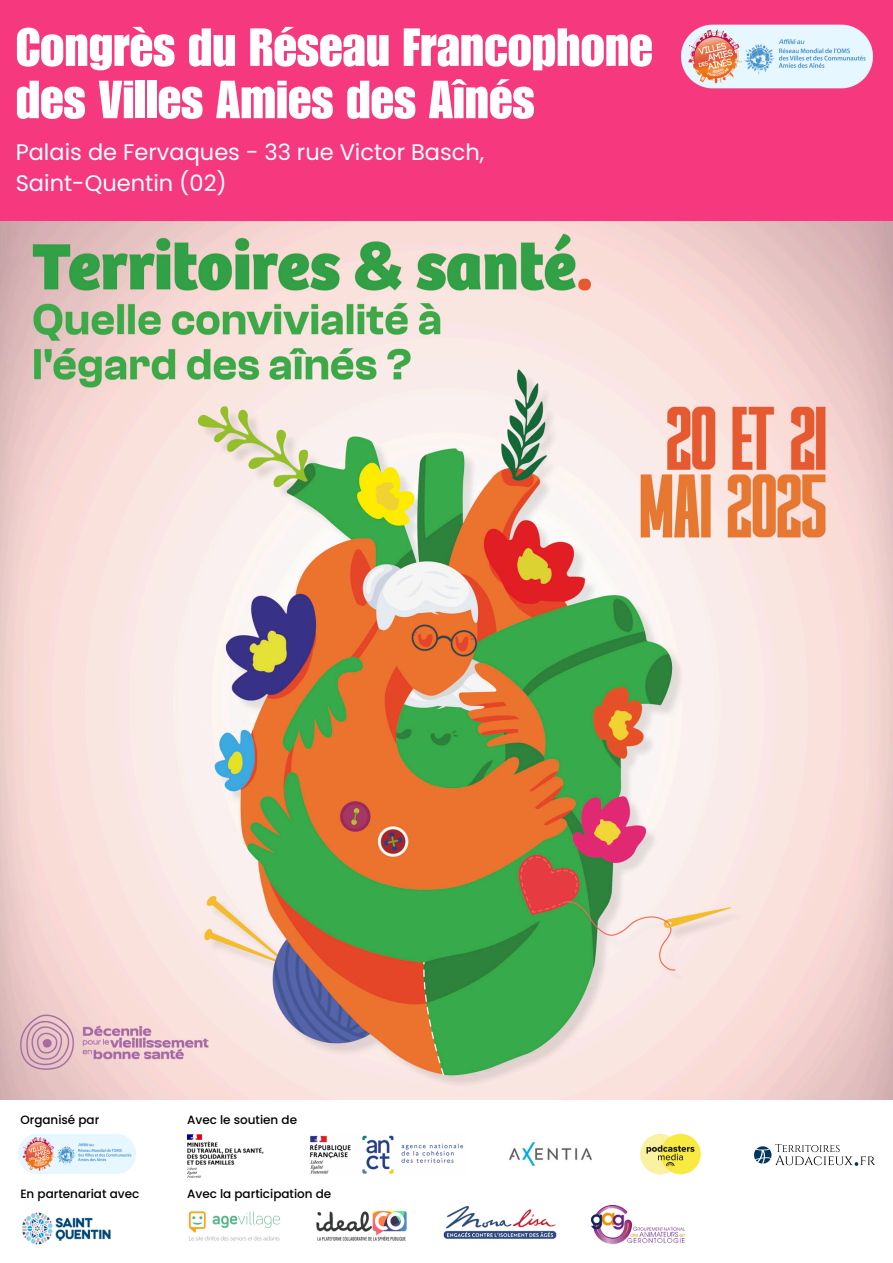
<style>
.page{position:relative;width:893px;height:1263px;background:#fff}
.page>*{position:absolute;margin:0;border:0;box-sizing:border-box;transform-origin:0 0}
.t1{font:52.5px/52.3px "Impact LT Std";color:#fff}
.t2{font:22.5px/31.5px "Poppins";color:#fff}
.t3{font:500 12px "Poppins";color:#000}
</style>
<div class="page">
<img style="left:0;top:221px;width:892px;height:879px">
<div style="left:0;top:0;width:893px;height:221px;background:#f6387f"></div>
<img style="left:681px;top:24px;width:192px;height:65px">
<img style="left:18px;top:1134px;width:118px;height:40px">
<img style="left:22px;top:1212px;width:89px;height:33px">
<img style="left:187px;top:1134px;width:77px;height:44px">
<img style="left:310px;top:1135px;width:154px;height:39px">
<img style="left:640px;top:1133px;width:61px;height:42px">
<img style="left:509px;top:1142px;width:83px;height:24px">
<img style="left:754px;top:1143px;width:121px;height:23px">
<img style="left:592px;top:1205px;width:92px;height:39px">
<img style="left:188px;top:1211px;width:92px;height:30px">
<img style="left:316px;top:1210px;width:91px;height:31px">
<img style="left:443px;top:1205px;width:114px;height:34px">
<p class="t1" style="left:16px;top:29px;width:638px">Congrès du Réseau Francophone des Villes Amies des Aînés</p>
<p class="t2" style="left:16px;top:136px;width:470px">Palais de Fervaques - 33 rue Victor Basch,<br>Saint-Quentin (02)</p>
<p class="t3" style="left:20px;top:1111px;width:81px">Organisé par</p>
<p class="t3" style="left:20px;top:1186px;width:120px">En partenariat avec</p>
<p class="t3" style="left:187px;top:1111px;width:111px">Avec le soutien de</p>
<p class="t3" style="left:187px;top:1185px;width:146px">Avec la participation de</p>
</div>
